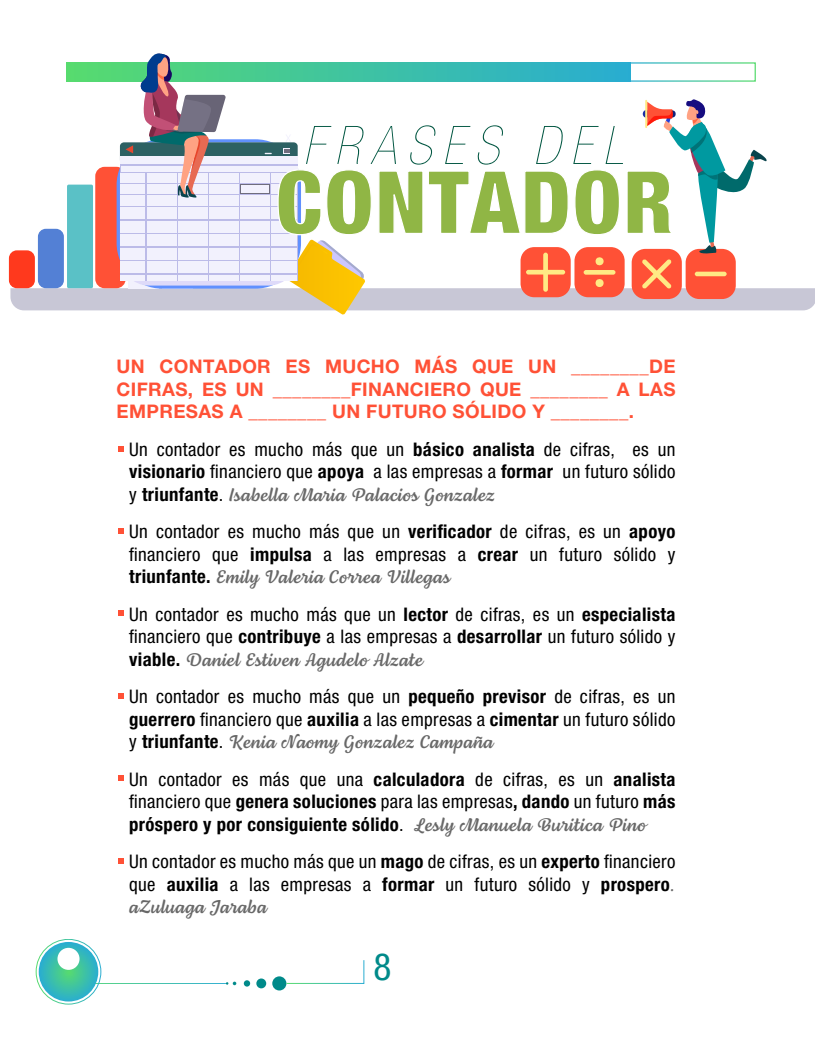
<style>
.page{position:relative;width:815px;height:1063px;background:#fff}
.page>*{position:absolute;margin:0;border:0;box-sizing:border-box;transform-origin:0 0}
.t1{font:900 condensed 87.38px "Helvetica Neue LT Std";letter-spacing:.02em;color:#90b645}
.t2{font:italic 200 condensed 53.25px "Helvetica Neue LT Std";letter-spacing:.2em;color:#005641}
.t3{font:condensed 37.5px "Helvetica Neue LT Std";color:#008a8a}
.t4{font:condensed 18.75px/22.5px "Helvetica Neue LT Std";letter-spacing:.02em;color:#000}
.t5{font:700 condensed 18.75px/22.5px "Helvetica Neue LT Std";letter-spacing:.02em;color:#000;text-align:justify}
.t6{font:18.75px "Lemongrass Script";letter-spacing:.02em;color:#686868}
.t7{font:700 18.75px/22.5px "Helvetica Neue LT Std";letter-spacing:.02em;color:#ff5136;text-align:justify}
.s1{font-weight:700}
.s2{font-family:"Helvetica Neue LT Std";font-stretch:condensed;color:#000}
.s3{font-family:"Helvetica Neue LT Std";font-weight:700;font-stretch:condensed;color:#000}
.s4{font-weight:400}
.s5{font-family:"Lemongrass Script";font-weight:400;font-stretch:normal;color:#686868}
.s6{font-family:"Lemongrass Script";font-stretch:normal;color:#686868}
</style>
<div class="page">
<div style="left:9px;top:250px;width:26px;height:38px;background:#ff391d;border-radius:8px"></div>
<div style="left:36px;top:939px;width:65px;height:65px;border:1px solid #fff;border-radius:50%"></div>
<div style="left:272px;top:976px;width:14px;height:14px;background:#008a8a;border-radius:50%"></div>
<div style="left:256px;top:979px;width:10px;height:9px;background:#008a8a;border-radius:50%"></div>
<div style="left:244px;top:980px;width:6px;height:7px;background:#008a8a;border-radius:50%"></div>
<svg style="left:39px;top:942px;width:197px;height:60px"></svg>
<svg style="left:286px;top:960px;width:78px;height:24px"></svg>
<svg style="left:10px;top:53px;width:805px;height:262px"></svg>
<svg style="left:119px;top:446px;width:5px;height:6px"></svg>
<svg style="left:119px;top:528px;width:5px;height:6px"></svg>
<svg style="left:119px;top:610px;width:5px;height:6px"></svg>
<svg style="left:119px;top:693px;width:5px;height:6px"></svg>
<svg style="left:119px;top:775px;width:5px;height:6px"></svg>
<svg style="left:119px;top:858px;width:5px;height:6px"></svg>
<h2 class="t2" style="left:303px;top:116px;width:323px">FRASES DEL</h2>
<h1 class="t1" style="left:276px;top:149px;width:399px">CONTADOR</h1>
<p class="t7" style="left:117px;top:355px;width:560px">UN CONTADOR ES MUCHO MÁS QUE UN ________DE CIFRAS, ES UN ________FINANCIERO QUE ________ A LAS EMPRESAS A ________ UN FUTURO SÓLIDO Y ________.</p>
<p class="t4" style="left:129px;top:438px;width:548px">Un contador es mucho más que un <span class="s1">básico analista</span> de cifras, es un <span class="s1">visionario</span> financiero que <span class="s1">apoya</span> a las empresas a <span class="s1">formar</span> un futuro sólido</p>
<p class="t6" style="left:129px;top:483px;width:367px"><span class="s2">y</span> <span class="s3">triunfante</span><span class="s2">.</span> Isabella Maria Palacios Gonzalez</p>
<p class="t4" style="left:129px;top:520px;width:548px">Un contador es mucho más que un <span class="s1">verificador</span> de cifras, es un <span class="s1">apoyo </span>financiero que <span class="s1">impulsa</span> a las empresas a <span class="s1">crear</span> un futuro sólido y</p>
<p class="t6" style="left:129px;top:566px;width:322px"><span class="s3">triunfante.</span> Emily Valeria Correa Villegas</p>
<p class="t4" style="left:129px;top:603px;width:548px">Un contador es mucho más que un <span class="s1">lector</span> de cifras, es un <span class="s1">especialista </span>financiero que <span class="s1">contribuye</span> a las empresas a <span class="s1">desarrollar</span> un futuro sólido y</p>
<p class="t6" style="left:129px;top:648px;width:295px"><span class="s3">viable.</span> Daniel Estiven Agudelo Alzate</p>
<p class="t4" style="left:129px;top:685px;width:548px">Un contador es mucho más que un <span class="s1">pequeño previsor</span> de cifras, es un <span class="s1">guerrero</span> financiero que <span class="s1">auxilia</span> a las empresas a <span class="s1">cimentar</span> un futuro sólido</p>
<p class="t6" style="left:129px;top:731px;width:365px"><span class="s2">y</span> <span class="s3">triunfante</span><span class="s2">.</span> Kenia Naomy Gonzalez Campaña</p>
<p class="t5" style="left:129px;top:767px;width:548px"><span class="s4">Un contador es más que una</span> calculadora <span class="s4">de cifras, es un</span> analista <span class="s4">financiero que</span> genera soluciones <span class="s4">para las empresas</span>, dando <span class="s4">un futuro</span> más próspero y por consiguiente sólido<span class="s4">.</span> <span class="s5">Lesly Manuela Buritica Pino</span></p>
<p class="t4" style="left:129px;top:850px;width:548px">Un contador es mucho más que un <span class="s1">mago</span> de cifras, es un <span class="s1">experto</span> financiero que <span class="s1">auxilia</span> a las empresas a <span class="s1">formar</span> un futuro sólido y <span class="s1">prospero</span><span class="s6">.</span></p>
<p class="t6" style="left:129px;top:896px;width:139px">aZuluaga Jaraba</p>
<h3 class="t3" style="left:373px;top:946px;width:19px">8</h3>
</div>
